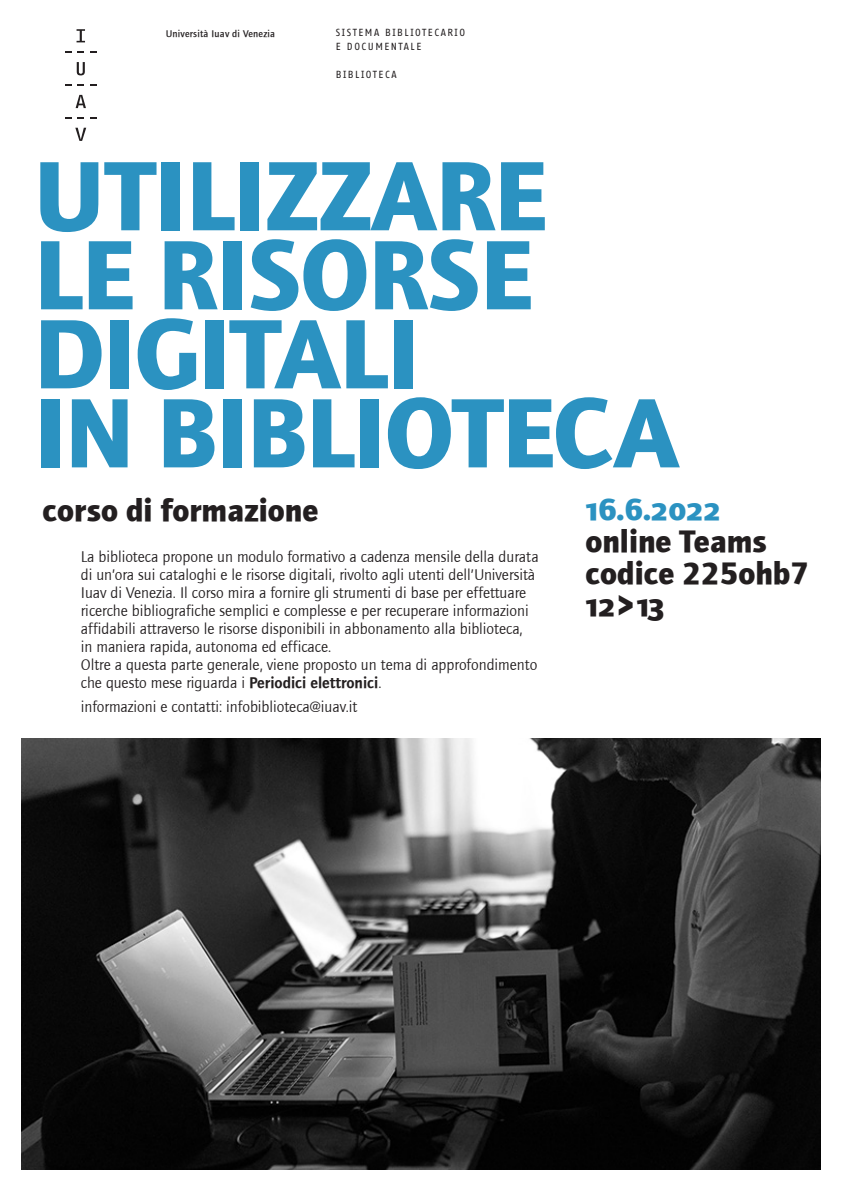
<style>
.page{position:relative;width:842px;height:1191px;background:#fff}
.page>*{position:absolute;margin:0;border:0;box-sizing:border-box;transform-origin:0 0}
.TITOLO{font:700 102px/79px "Foundry Journal";letter-spacing:-.01em;color:#2b92c1}
.SOTTOTITOLO___INFO{font:700 32px "Foundry Journal";color:#231f20}
.SOTTOTITOLO___INFO-2{font:700 32px "Foundry Journal Sc";color:#2b92c1}
.SOTTOTITOLO___INFO-3{font:700 32px "Foundry Journal Sc";color:#231f20}
.TESTO_piccolo{font:16px/18px "Foundry Journal";color:#231f20}
.INTESTAZIONE_maiusco{font:10px "Fago Office Sans";letter-spacing:.15em;color:#231f20}
.INTESTAZIONE_iuav{font:500 10px "Foundry Journal";letter-spacing:.02em;color:#231f20}
.s1{font-family:"Foundry Journal Demi"}
</style>
<div class="page">
<svg style="left:77px;top:29px;width:8px;height:13px"></svg>
<svg style="left:65px;top:51px;width:7px;height:2px"></svg>
<svg style="left:78px;top:51px;width:6px;height:2px"></svg>
<svg style="left:90px;top:51px;width:6px;height:2px"></svg>
<svg style="left:77px;top:62px;width:8px;height:13px"></svg>
<svg style="left:65px;top:84px;width:7px;height:2px"></svg>
<svg style="left:78px;top:84px;width:6px;height:2px"></svg>
<svg style="left:90px;top:84px;width:6px;height:2px"></svg>
<svg style="left:76px;top:95px;width:10px;height:13px"></svg>
<svg style="left:65px;top:117px;width:7px;height:2px"></svg>
<svg style="left:78px;top:117px;width:6px;height:2px"></svg>
<svg style="left:90px;top:117px;width:6px;height:2px"></svg>
<svg style="left:75px;top:128px;width:11px;height:13px"></svg>
<img style="left:21px;top:738px;width:800px;height:431px">
<p class="INTESTAZIONE_iuav" style="left:166px;top:28px;width:111px">Università Iuav di Venezia</p>
<p class="INTESTAZIONE_maiusco" style="left:336px;top:27px;width:131px">SISTEMA BIBLIOTECARIO</p>
<p class="INTESTAZIONE_maiusco" style="left:336px;top:41px;width:87px">E DOCUMENTALE</p>
<p class="INTESTAZIONE_maiusco" style="left:336px;top:69px;width:62px">BIBLIOTECA</p>
<p class="TITOLO" style="left:34px;top:156px;width:646px">UTILIZZARE<br>LE RISORSE<br>DIGITALI<br>IN BIBLIOTECA</p>
<p class="SOTTOTITOLO___INFO" style="left:43px;top:491px;width:277px">corso di formazione</p>
<p class="TESTO_piccolo" style="left:81px;top:548px;width:459px">La biblioteca propone un modulo formativo a cadenza mensile della durata di un’ora sui cataloghi e le risorse digitali, rivolto agli utenti dell’Università Iuav di Venezia. Il corso mira a fornire gli strumenti di base per effettuare ricerche bibliografiche semplici e complesse e per recuperare informazioni affidabili attraverso le risorse disponibili in abbonamento alla biblioteca,<br>in maniera rapida, autonoma ed efficace.<br>Oltre a questa parte generale, viene proposto un tema di approfondimento che questo mese riguarda i <span class="s1">Periodici elettronici</span>.</p>
<p class="TESTO_piccolo" style="left:81px;top:697px;width:278px">informazioni e contatti: infobiblioteca@iuav.it</p>
<p class="SOTTOTITOLO___INFO-2" style="left:585px;top:490px;width:137px">16.6.2022</p>
<p class="SOTTOTITOLO___INFO" style="left:585px;top:522px;width:183px">online Teams</p>
<p class="SOTTOTITOLO___INFO" style="left:585px;top:554px;width:225px">codice 225ohb7</p>
<p class="SOTTOTITOLO___INFO-3" style="left:585px;top:586px;width:80px">12&gt;13</p>
</div>
